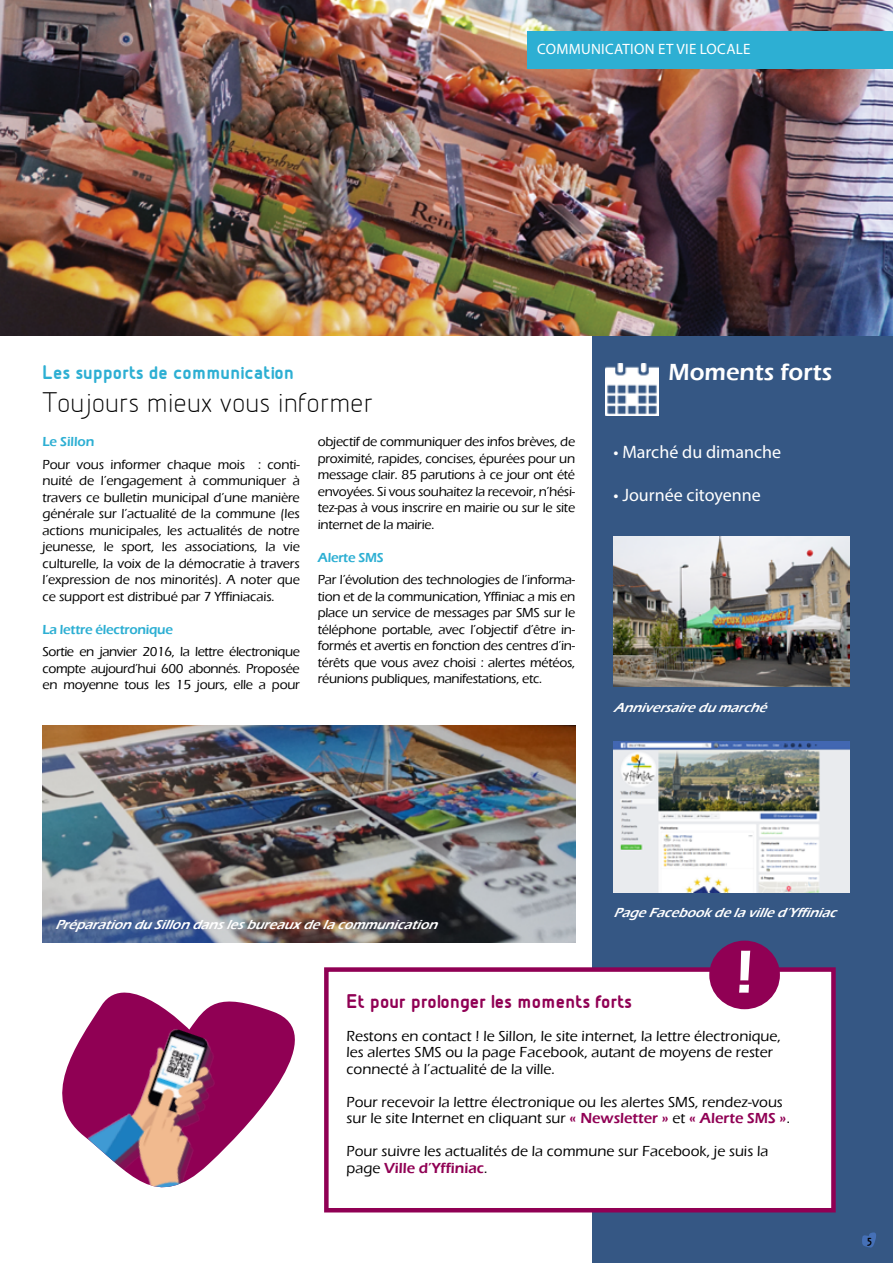
<style>
.page{position:relative;width:893px;height:1263px;background:#fff}
.page>*{position:absolute;margin:0;border:0;box-sizing:border-box;transform-origin:0 0}
.t1{font:600 63px "Eras ITC";color:#fff}
.t2{font:30px "Designio";color:#000}
.t3{font:600 24px "Eras ITC";color:#fff}
.t4{font:700 21px "Designio";color:#900054}
.t5{font:700 21px "Designio";color:#2dafd3}
.t6{font:18px "Myriad Pro";color:#fff}
.t7{font:500 15px/16.5px "Eras ITC";color:#000}
.t8{font:15px "Myriad Pro";letter-spacing:.02em;color:#fff}
.t9{font:500 13.5px/16.5px "Eras ITC";letter-spacing:-.02em;color:#000;text-align:justify}
.t10{font:italic 600 13.5px "Eras ITC";color:#fff}
.t11{font:600 13.5px "Eras ITC";letter-spacing:-.02em;color:#2dafd3}
.t12{font:13.5px "Myriad Pro";letter-spacing:.02em;color:#fff}
.t13{font:700 11.55px "Designio";color:#000}
.s1{font-weight:600;color:#900054}
</style>
<div class="page">
<div style="left:592px;top:0;width:301px;height:1263px;background:#355784"></div>
<img style="left:0;top:0;width:893px;height:336px">
<div style="left:528px;top:34px;width:365px;height:35px;background:#2dafd3"></div>
<div style="left:324px;top:967px;width:512px;height:245px;background:#fff;border:4px solid #900054"></div>
<div style="left:528px;top:32px;width:365px;height:35px;background:#2dafd3"></div>
<img style="left:605px;top:363px;width:53px;height:52px">
<img style="left:43px;top:725px;width:532px;height:217px">
<svg style="left:62px;top:967px;width:269px;height:246px"></svg>
<img style="left:80px;top:1010px;width:194px;height:203px">
<img style="left:613px;top:536px;width:236px;height:151px">
<img style="left:613px;top:742px;width:236px;height:150px">
<div style="left:709px;top:940px;width:71px;height:69px;background:#900054;border-radius:50%"></div>
<svg style="left:862px;top:1232px;width:14px;height:16px"></svg>
<p class="t12" style="left:537px;top:40px;width:83px">ACTUALITés municipa</p>
<p class="t12" style="left:670px;top:40px;width:22px">les</p>
<p class="t8" style="left:537px;top:40px;width:180px">COMMUNICATION et vie loca</p>
<p class="t8" style="left:736px;top:40px;width:16px">le</p>
<h3 class="t5" style="left:43px;top:361px;width:253px">Les supports de communication</h3>
<h2 class="t2" style="left:43px;top:387px;width:332px">Toujours mieux vous informer</h2>
<p class="t11" style="left:43px;top:434px;width:53px">Le Sillon</p>
<p class="t9" style="left:43px;top:456px;width:259px">Pour vous informer chaque mois : conti&shy;nuité de l’engagement à communiquer à travers ce bulletin municipal d’une manière générale sur l’actualité de la commune (les actions municipales, les actualités de notre jeunesse, le sport, les associations, la vie culturelle, la voix de la démocratie à travers l’expression de nos minorités). A noter que ce support est distribué par 7 Yffiniacais.</p>
<p class="t11" style="left:43px;top:622px;width:132px">La lettre électronique</p>
<p class="t9" style="left:43px;top:644px;width:259px">Sortie en janvier 2016, la lettre électronique compte aujourd’hui 600 abonnés. Proposée en moyenne tous les 15 jours, elle a pour</p>
<p class="t9" style="left:318px;top:434px;width:259px">objectif de communiquer des infos brèves, de proximité, rapides, concises, épurées pour un message clair. 85 parutions à ce jour ont été envoyées. Si vous souhaitez la recevoir, n’hési&shy;tez-pas à vous inscrire en mairie ou sur le site internet de la mairie.</p>
<p class="t11" style="left:318px;top:550px;width:67px">Alerte SMS</p>
<p class="t9" style="left:318px;top:572px;width:259px">Par l’évolution des technologies de l’informa&shy;tion et de la communication, Yffiniac a mis en place un service de messages par SMS sur le téléphone portable, avec l’objectif d’être in&shy;formés et avertis en fonction des centres d’in&shy;térêts que vous avez choisi : alertes météos, réunions publiques, manifestations, etc.</p>
<h3 class="t3" style="left:668px;top:358px;width:165px">Moments forts</h3>
<h3 class="t6" style="left:613px;top:441px;width:169px">• Marché du dimanche</h3>
<h3 class="t6" style="left:613px;top:484px;width:149px">• Journée citoyenne</h3>
<p class="t10" style="left:613px;top:700px;width:160px">Anniversairedumarché</p>
<p class="t10" style="left:55px;top:916px;width:389px">PréparationduSillondanslesbureauxdelacommunication</p>
<p class="t10" style="left:613px;top:905px;width:230px">PageFacebookdelavilled’Yffiniac</p>
<h1 class="t1" style="left:735px;top:936px;width:21px">!</h1>
<h3 class="t4" style="left:347px;top:990px;width:287px">Et pour prolonger les moments forts</h3>
<p class="t7" style="left:347px;top:1028px;width:436px">Restons en contact ! le Sillon, le site internet, la lettre électronique, les alertes SMS ou la page Facebook, autant de moyens de rester connecté à l’actualité de la ville.</p>
<p class="t7" style="left:347px;top:1094px;width:445px">Pour recevoir la lettre électronique ou les alertes SMS, rendez-vous sur le site Internet en cliquant sur <span class="s1">« Newsletter »</span> et <span class="s1">« Alerte SMS »</span>.</p>
<p class="t7" style="left:347px;top:1143px;width:423px">Pour suivre les actualités de la commune sur Facebook, je suis la page <span class="s1">Ville d’Yffiniac</span>.</p>
<p class="t13" style="left:867px;top:1235px;width:7px">5</p>
</div>
